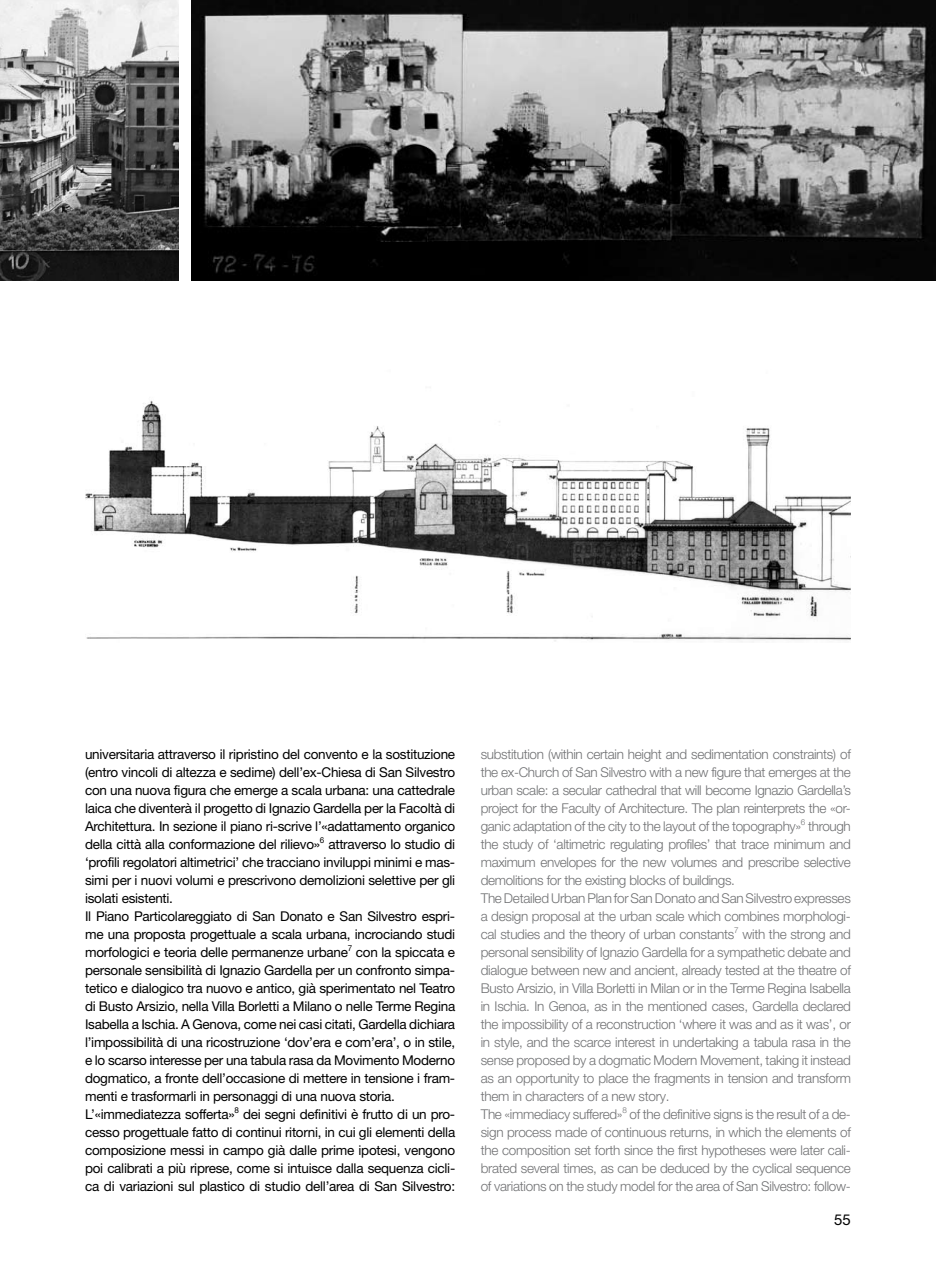
<style>
.page{position:relative;width:936px;height:1263px;background:#fff}
.page>*{position:absolute;margin:0;border:0;box-sizing:border-box;transform-origin:0 0}
.t1{font:15px "Helvetica Neue LT Pro";color:#000}
.t2{font:300 13.5px/18px "Helvetica Neue LT Pro";letter-spacing:-.02em;color:#707173}
.t3{font:13.5px/18px "Helvetica Neue LT Pro";letter-spacing:-.02em;color:#000}
</style>
<div class="page">
<img style="left:191px;top:0;width:744px;height:281px">
<img style="left:0;top:0;width:179px;height:281px">
<img style="left:85px;top:400px;width:765px;height:242px">
<p class="t3" style="left:85px;top:744px;width:371px">universitaria attraverso il ripristino del convento e la sostituzione (entro vincoli di altezza e sedime) dell’ex-Chiesa di San Silvestro con una nuova figura che emerge a scala urbana: una cattedrale laica che diventerà il progetto di Ignazio Gardella per la Facoltà di Architettura. In sezione il piano ri-scrive l’«adattamento organico della città alla conformazione del rilievo»<sup>6</sup> attraverso lo studio di ‘profili regolatori altimetrici’ che tracciano inviluppi minimi e mas&shy;simi per i nuovi volumi e prescrivono demolizioni selettive per gli isolati esistenti.<br>Il Piano Particolareggiato di San Donato e San Silvestro espri&shy;me una proposta progettuale a scala urbana, incrociando studi morfologici e teoria delle permanenze urbane<sup>7</sup> con la spiccata e personale sensibilità di Ignazio Gardella per un confronto simpa&shy;tetico e dialogico tra nuovo e antico, già sperimentato nel Teatro di Busto Arsizio, nella Villa Borletti a Milano o nelle Terme Regina Isabella a Ischia. A Genova, come nei casi citati, Gardella dichiara l’impossibilità di una ricostruzione ‘dov’era e com’era’, o in stile, e lo scarso interesse per una tabula rasa da Movimento Moderno dogmatico, a fronte dell’occasione di mettere in tensione i fram&shy;menti e trasformarli in personaggi di una nuova storia.<br>L’«immediatezza sofferta»<sup>8</sup> dei segni definitivi è frutto di un pro&shy;cesso progettuale fatto di continui ritorni, in cui gli elementi della composizione messi in campo già dalle prime ipotesi, vengono poi calibrati a più riprese, come si intuisce dalla sequenza cicli&shy;ca di variazioni sul plastico di studio dell’area di San Silvestro:</p>
<p class="t2" style="left:480px;top:744px;width:371px">substitution (within certain height and sedimentation constraints) of the ex-Church of San Silvestro with a new figure that emerges at the urban scale: a secular cathedral that will become Ignazio Gardella’s project for the Faculty of Architecture. The plan reinterprets the «or&shy;ganic adaptation of the city to the layout of the topography»<sup>6</sup> through the study of ‘altimetric regulating profiles’ that trace minimum and maximum envelopes for the new volumes and prescribe selective demolitions for the existing blocks of buildings.<br>The Detailed Urban Plan for San Donato and San Silvestro expresses a design proposal at the urban scale which combines morphologi&shy;cal studies and the theory of urban constants<sup>7</sup> with the strong and personal sensibility of Ignazio Gardella for a sympathetic debate and dialogue between new and ancient, already tested at the theatre of Busto Arsizio, in Villa Borletti in Milan or in the Terme Regina Isabella in Ischia. In Genoa, as in the mentioned cases, Gardella declared the impossibility of a reconstruction ‘where it was and as it was’, or in style, and the scarce interest in undertaking a tabula rasa in the sense proposed by a dogmatic Modern Movement, taking it instead as an opportunity to place the fragments in tension and transform them in characters of a new story.<br>The «immediacy suffered»<sup>8</sup> of the definitive signs is the result of a de&shy;sign process made of continuous returns, in which the elements of the composition set forth since the first hypotheses were later cali&shy;brated several times, as can be deduced by the cyclical sequence of variations on the study model for the area of San Silvestro: follow-</p>
<p class="t1" style="left:834px;top:1210px;width:18px">55</p>
</div>
